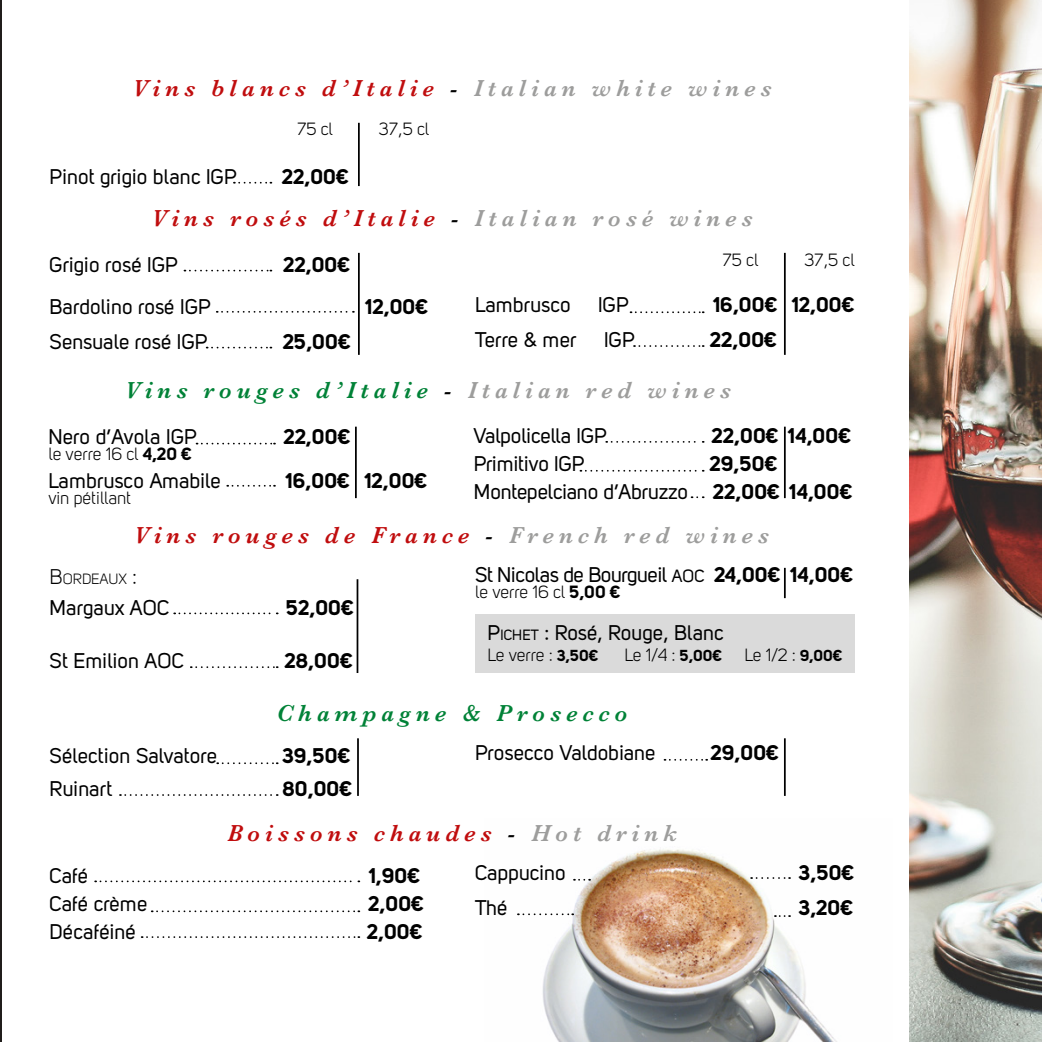
<style>
.page{position:relative;width:1042px;height:1042px;background:#fff}
.page>*{position:absolute;margin:0;border:0;box-sizing:border-box;transform-origin:0 0}
.t1{font:italic 600 23.97px "Baskerville";letter-spacing:.21em;color:#c00d0e}
.t2{font:italic 600 23.97px "Baskerville";letter-spacing:.21em;color:#008237}
.t3{font:21px "Uni Sans Regular";color:#000}
.t4{font:21px "Uni Sans Bold";color:#000}
.t5{font:21px "Uni Sans Regular";letter-spacing:-.025em;color:#000}
.t6{font:17.5px "Uni Sans Book";color:#000}
.t7{font:14.7px "Uni Sans Book";color:#000}
.s1{color:#000}
.s2{color:#9d9d9c}
.s3{font-family:"Uni Sans Bold"}
.s4{font-size:21px}
.s5{font-size:17.5px}
.s6{font-style:inherit}
.s7{font-size:14.7px}
.s8{font-family:"Uni Sans Bold";font-size:15.75px}
</style>
<div class="page">
<img style="left:517px;top:849px;width:320px;height:193px">
<hr style="left:0;top:0;width:1px;height:1042px;background:#201d1b">
<img style="left:909px;top:0;width:133px;height:1042px">
<div style="left:475px;top:614px;width:379px;height:59px;background:#dadada"></div>
<svg style="left:234px;top:182px;width:37px;height:2px"></svg>
<svg style="left:174px;top:612px;width:104px;height:2px"></svg>
<svg style="left:95px;top:880px;width:264px;height:2px"></svg>
<svg style="left:152px;top:910px;width:207px;height:2px"></svg>
<svg style="left:142px;top:936px;width:217px;height:2px"></svg>
<svg style="left:574px;top:879px;width:16px;height:1px"></svg>
<svg style="left:751px;top:877px;width:39px;height:2px"></svg>
<svg style="left:518px;top:913px;width:55px;height:2px"></svg>
<svg style="left:664px;top:759px;width:43px;height:1px"></svg>
<svg style="left:217px;top:762px;width:61px;height:2px"></svg>
<svg style="left:120px;top:794px;width:158px;height:2px"></svg>
<hr style="left:358px;top:123px;width:2px;height:63px;background:#000">
<hr style="left:357px;top:579px;width:1px;height:94px;background:#000">
<hr style="left:357px;top:738px;width:2px;height:58px;background:#000">
<hr style="left:784px;top:568px;width:2px;height:30px;background:#000">
<hr style="left:784px;top:738px;width:2px;height:58px;background:#000">
<svg style="left:775px;top:915px;width:15px;height:2px"></svg>
<svg style="left:184px;top:270px;width:87px;height:1px"></svg>
<svg style="left:217px;top:311px;width:137px;height:2px"></svg>
<svg style="left:197px;top:443px;width:78px;height:1px"></svg>
<svg style="left:227px;top:485px;width:48px;height:2px"></svg>
<svg style="left:630px;top:311px;width:74px;height:2px"></svg>
<svg style="left:634px;top:345px;width:70px;height:2px"></svg>
<svg style="left:580px;top:470px;width:124px;height:2px"></svg>
<hr style="left:358px;top:253px;width:2px;height:102px;background:#000">
<hr style="left:355px;top:427px;width:2px;height:71px;background:#000">
<hr style="left:784px;top:253px;width:2px;height:102px;background:#000">
<hr style="left:784px;top:427px;width:2px;height:71px;background:#000">
<svg style="left:207px;top:347px;width:64px;height:1px"></svg>
<svg style="left:606px;top:441px;width:98px;height:2px"></svg>
<svg style="left:691px;top:496px;width:13px;height:2px"></svg>
<svg style="left:191px;top:666px;width:87px;height:2px"></svg>
<p class="t1" style="left:133px;top:72px;width:640px">Vins blancs d’Italie <span class="s1">-</span> <span class="s2">Italian white wines</span></p>
<p class="t6" style="left:297px;top:119px;width:37px">75 cl</p>
<p class="t6" style="left:379px;top:119px;width:52px">37,5 cl</p>
<p class="t3" style="left:50px;top:164px;width:189px">Pinot grigio blanc IGP</p>
<p class="t4" style="left:282px;top:163px;width:68px">22,00€</p>
<p class="t1" style="left:151px;top:202px;width:603px">Vins rosés d’Italie <span class="s1">-</span> <span class="s2">Italian rosé wines</span></p>
<p class="t3" style="left:50px;top:252px;width:130px">Grigio rosé IGP</p>
<p class="t4" style="left:283px;top:251px;width:68px">22,00€</p>
<p class="t3" style="left:50px;top:294px;width:163px">Bardolino rosé IGP</p>
<p class="t4" style="left:366px;top:293px;width:64px">12,00€</p>
<p class="t3" style="left:50px;top:329px;width:160px">Sensuale rosé IGP</p>
<p class="t4" style="left:283px;top:328px;width:69px">25,00€</p>
<p class="t6" style="left:723px;top:250px;width:37px">75 cl</p>
<p class="t6" style="left:804px;top:250px;width:52px">37,5 cl</p>
<p class="t3" style="left:475px;top:293px;width:97px">Lambrusco</p>
<p class="t3" style="left:598px;top:293px;width:32px">IGP</p>
<p class="t4" style="left:714px;top:292px;width:142px">16,00€ 12,00€</p>
<p class="t3" style="left:475px;top:328px;width:103px">Terre &amp; mer</p>
<p class="t3" style="left:604px;top:328px;width:32px">IGP</p>
<p class="t4" style="left:710px;top:327px;width:68px">22,00€</p>
<p class="t2" style="left:125px;top:374px;width:608px">Vins rouges d’Italie <span class="s1">-</span> <span class="s2">Italian red wines</span></p>
<p class="t3" style="left:48px;top:424px;width:150px">Nero d’Avola IGP</p>
<p class="t4" style="left:284px;top:423px;width:68px">22,00€</p>
<p class="t6" style="left:48px;top:444px;width:145px">le verre 16 cl <span class="s3">4,20 €</span></p>
<p class="t3" style="left:48px;top:468px;width:174px">Lambrusco Amabile</p>
<p class="t4" style="left:286px;top:467px;width:143px">16,00€ 12,00€</p>
<p class="t6" style="left:48px;top:487px;width:84px">vin pétillant</p>
<p class="t3" style="left:474px;top:423px;width:135px">Valpolicella IGP</p>
<p class="t4" style="left:712px;top:422px;width:141px">22,00€ 14,00€</p>
<p class="t3" style="left:474px;top:451px;width:112px">Primitivo IGP</p>
<p class="t4" style="left:710px;top:450px;width:69px">29,50€</p>
<p class="t3" style="left:474px;top:479px;width:380px">Montepelciano d’Abruzzo <span class="s3">22,00€ 14,00€</span></p>
<p class="t1" style="left:134px;top:519px;width:637px">Vins rouges de France <span class="s1">-</span> <span class="s2">French red wines</span></p>
<p class="t7" style="left:50px;top:570px;width:89px"><span class="s4">B</span>ORDEAUX <span class="s4">:</span></p>
<p class="t3" style="left:50px;top:596px;width:121px">Margaux AOC</p>
<p class="t4" style="left:286px;top:595px;width:69px">52,00€</p>
<p class="t3" style="left:50px;top:648px;width:136px">St Emilion AOC</p>
<p class="t4" style="left:285px;top:647px;width:69px">28,00€</p>
<p class="t5" style="left:475px;top:563px;width:380px">St Nicolas de Bourgueil <span class="s5">AOC</span> <span class="s3">24,00€ 14,00€</span></p>
<p class="t6" style="left:475px;top:582px;width:147px">le verre 16 cl <span class="s3">5,00 €</span></p>
<p class="t3" style="left:487px;top:620px;width:238px"><span class="s6">P</span><span class="s7">ichet</span> <span class="s6">:</span> Rosé, Rouge, Blanc</p>
<p class="t6" style="left:487px;top:644px;width:113px">Le verre : <span class="s8">3,50€</span></p>
<p class="t6" style="left:624px;top:644px;width:99px">Le 1/4 : <span class="s8">5,00€</span></p>
<p class="t6" style="left:744px;top:644px;width:100px">Le 1/2 : <span class="s8">9,00€</span></p>
<p class="t2" style="left:277px;top:697px;width:352px">Champagne &amp; Prosecco</p>
<p class="t3" style="left:50px;top:743px;width:169px">Sélection Salvatore</p>
<p class="t4" style="left:282px;top:743px;width:70px">39,50€</p>
<p class="t3" style="left:50px;top:777px;width:64px">Ruinart</p>
<p class="t4" style="left:283px;top:776px;width:71px">80,00€</p>
<p class="t3" style="left:475px;top:741px;width:182px">Prosecco Valdobiane</p>
<p class="t4" style="left:711px;top:740px;width:70px">29,00€</p>
<p class="t1" style="left:227px;top:817px;width:451px">Boissons chaudes <span class="s1">-</span> <span class="s2">Hot drink</span></p>
<p class="t3" style="left:50px;top:863px;width:40px">Café</p>
<p class="t4" style="left:369px;top:862px;width:52px">1,90€</p>
<p class="t3" style="left:50px;top:891px;width:100px">Café crème</p>
<p class="t4" style="left:368px;top:890px;width:57px">2,00€</p>
<p class="t3" style="left:50px;top:919px;width:88px">Décaféiné</p>
<p class="t4" style="left:367px;top:918px;width:57px">2,00€</p>
<p class="t3" style="left:475px;top:860px;width:92px">Cappucino</p>
<p class="t4" style="left:799px;top:860px;width:57px">3,50€</p>
<p class="t3" style="left:475px;top:895px;width:34px">Thé</p>
<p class="t4" style="left:799px;top:895px;width:56px">3,20€</p>
</div>
